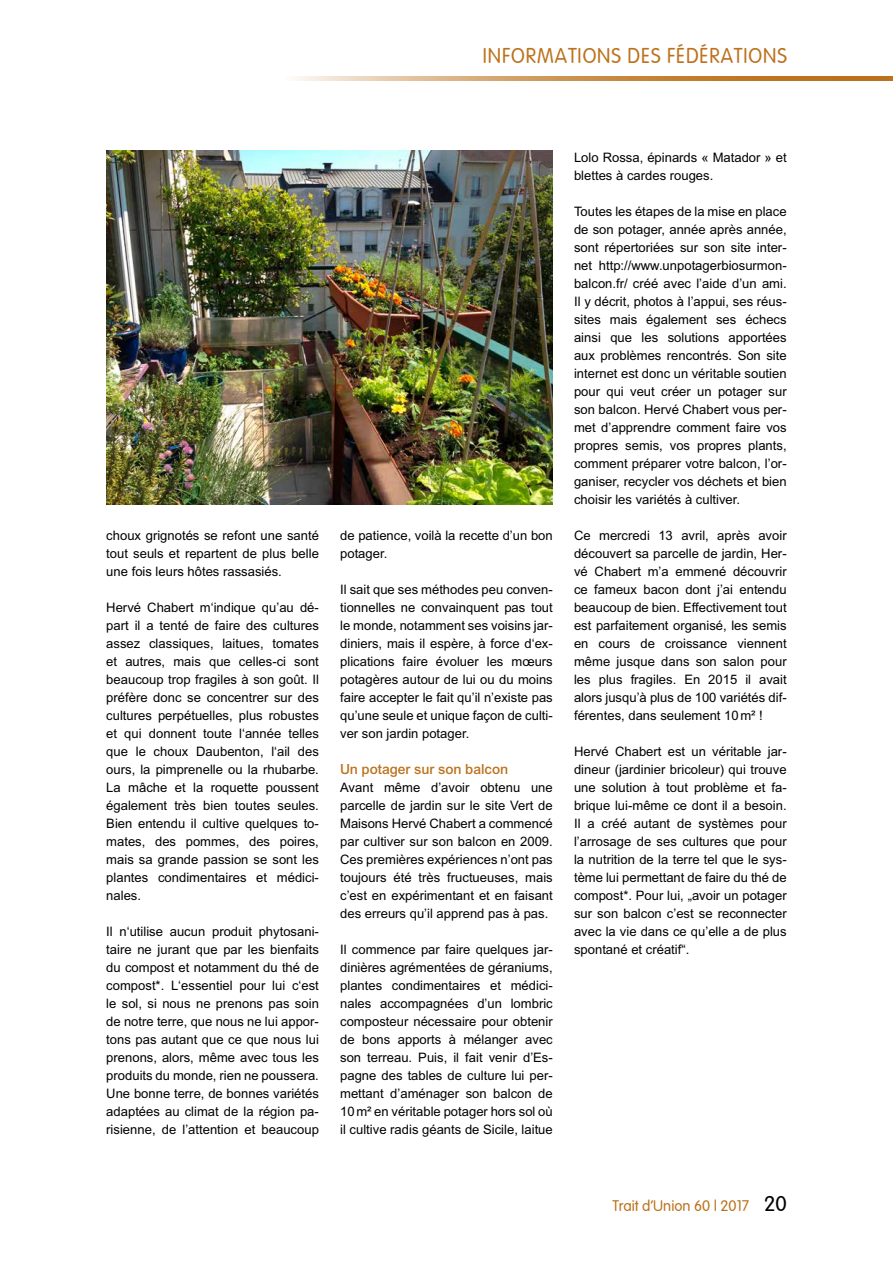
<style>
.page{position:relative;width:893px;height:1263px;background:#fff}
.page>*{position:absolute;margin:0;border:0;box-sizing:border-box;transform-origin:0 0}
.t1{font:21px "Vogue Plain";letter-spacing:.05em;color:#bc721c;scale:.95 1}
.t2{font:15px "Vogue Plain";color:#bc721c}
.t3{font:15px "Arial Bld";color:#bc721c}
.t4{font:13.05px/18px "Arial";color:#000;text-align:justify}
.s1{font-size:21px;color:#000}
</style>
<div class="page">
<svg style="left:297px;top:77px;width:596px;height:4px;background:#ce9a5d"></svg>
<img style="left:106px;top:151px;width:447px;height:353px">
<h1 class="t1" style="left:483px;top:44px;width:321px">INFORMATIONS DES FÉDÉRATIONS</h1>
<p class="t4" style="left:106px;top:527px;width:214px">choux grignotés se refont une santé tout seuls et repartent de plus belle une fois leurs hôtes rassasiés.</p>
<p class="t4" style="left:106px;top:599px;width:214px">Hervé Chabert m‘indique qu’au dé&shy;part il a tenté de faire des cultures assez classiques, laitues, tomates et autres, mais que celles-ci sont beaucoup trop fragiles à son goût. Il préfère donc se concentrer sur des cultures perpétuelles, plus robustes et qui donnent toute l‘année telles que le choux Daubenton, l‘ail des ours, la pimprenelle ou la rhubarbe.<br>La mâche et la roquette poussent également très bien toutes seules.<br>Bien entendu il cultive quelques to&shy;mates, des pommes, des poires, mais sa grande passion se sont les plantes condimentaires et médici&shy;nales.</p>
<p class="t4" style="left:106px;top:923px;width:214px">Il n‘utilise aucun produit phytosani&shy;taire ne jurant que par les bienfaits du compost et notamment du thé de compost*. L‘essentiel pour lui c‘est le sol, si nous ne prenons pas soin de notre terre, que nous ne lui appor&shy;tons pas autant que ce que nous lui prenons, alors, même avec tous les produits du monde, rien ne poussera.<br>Une bonne terre, de bonnes variétés adaptées au climat de la région pa&shy;risienne, de l’attention et beaucoup</p>
<p class="t4" style="left:340px;top:527px;width:214px">de patience, voilà la recette d’un bon potager.</p>
<p class="t4" style="left:340px;top:581px;width:214px">Il sait que ses méthodes peu conven&shy;tionnelles ne convainquent pas tout le monde, notamment ses voisins jar&shy;diniers, mais il espère, à force d‘ex&shy;plications faire évoluer les mœurs potagères autour de lui ou du moins faire accepter le fait qu’il n’existe pas qu’une seule et unique façon de culti&shy;ver son jardin potager.</p>
<p class="t3" style="left:340px;top:759px;width:170px">Un potager sur son balcon</p>
<p class="t4" style="left:340px;top:779px;width:214px">Avant même d’avoir obtenu une parcelle de jardin sur le site Vert de Maisons Hervé Chabert a commencé par cultiver sur son balcon en 2009.<br>Ces premières expériences n’ont pas toujours été très fructueuses, mais c’est en expérimentant et en faisant des erreurs qu’il apprend pas à pas.</p>
<p class="t4" style="left:340px;top:941px;width:214px">Il commence par faire quelques jar&shy;dinières agrémentées de géraniums, plantes condimentaires et médici&shy;nales accompagnées d’un lombric composteur nécessaire pour obtenir de bons apports à mélanger avec son terreau. Puis, il fait venir d’Es&shy;pagne des tables de culture lui per&shy;mettant d’aménager son balcon de 10m² en véritable potager hors sol où il cultive radis géants de Sicile, laitue</p>
<p class="t4" style="left:574px;top:149px;width:214px">Lolo Rossa, épinards « Matador » et blettes à cardes rouges.</p>
<p class="t4" style="left:574px;top:203px;width:214px">Toutes les étapes de la mise en place de son potager, année après année, sont répertoriées sur son site inter&shy;net http://www.unpotagerbiosurmon&shy;balcon.fr/ créé avec l’aide d’un ami.<br>Il y décrit, photos à l’appui, ses réus&shy;sites mais également ses échecs ainsi que les solutions apportées aux problèmes rencontrés. Son site internet est donc un véritable soutien pour qui veut créer un potager sur son balcon. Hervé Chabert vous per&shy;met d’apprendre comment faire vos propres semis, vos propres plants, comment préparer votre balcon, l’or&shy;ganiser, recycler vos déchets et bien choisir les variétés à cultiver.</p>
<p class="t4" style="left:574px;top:527px;width:214px">Ce mercredi 13 avril, après avoir découvert sa parcelle de jardin, Her&shy;vé Chabert m’a emmené découvrir ce fameux bacon dont j’ai entendu beaucoup de bien. Effectivement tout est parfaitement organisé, les semis en cours de croissance viennent même jusque dans son salon pour les plus fragiles. En 2015 il avait alors jusqu’à plus de 100 variétés dif&shy;férentes, dans seulement 10m² !</p>
<p class="t4" style="left:574px;top:743px;width:214px">Hervé Chabert est un véritable jar&shy;dineur (jardinier bricoleur) qui trouve une solution à tout problème et fa&shy;brique lui-même ce dont il a besoin.<br>Il a créé autant de systèmes pour l’arrosage de ses cultures que pour la nutrition de la terre tel que le sys&shy;tème lui permettant de faire du thé de compost*. Pour lui, „avoir un potager sur son balcon c’est se reconnecter avec la vie dans ce qu’elle a de plus spontané et créatif“.</p>
<p class="t2" style="left:612px;top:1197px;width:176px">Trait d’Union 60 | 2017 <span class="s1">20</span></p>
</div>
